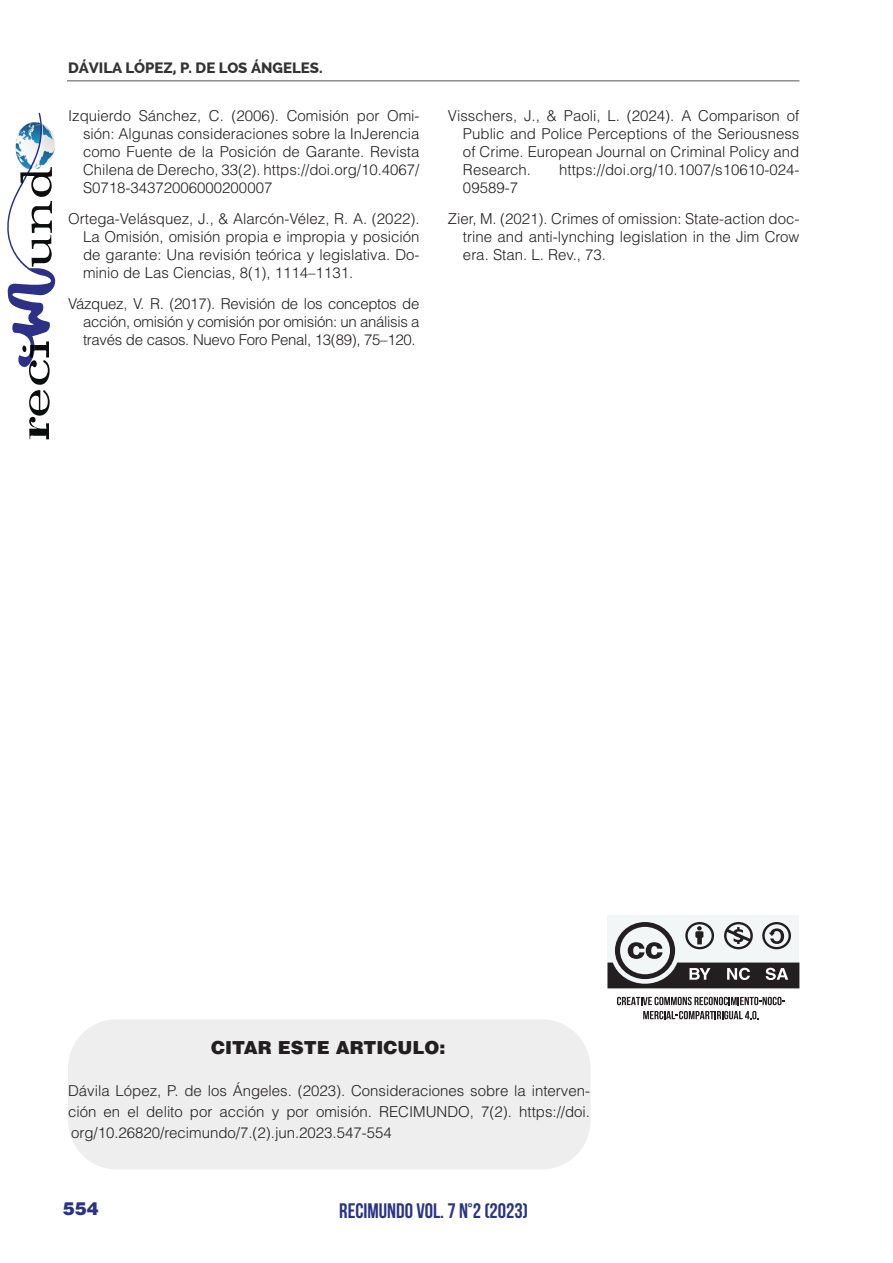
<style>
.page{position:relative;width:893px;height:1263px;background:#fff}
.page>*{position:absolute;margin:0;border:0;box-sizing:border-box;transform-origin:0 0}
.t1{font:700 21px "Bebas Neue";color:#2b3481}
.t2{font:900 18px "Helvetica LT Std";color:#231f20}
.t3{font:900 18px "Helvetica LT Std";color:#2b3481}
.t4{font:300 15px/18px "Helvetica LT Std";color:#231f20;text-align:justify}
.t5{font:800 15px "Raleway";color:#333}
</style>
<div class="page">
<hr style="left:67px;top:80px;width:732px;height:1px;background:#545557">
<svg style="left:7px;top:113px;width:48px;height:326px"></svg>
<svg style="left:617px;top:997px;width:168px;height:8px"></svg>
<svg style="left:643px;top:1011px;width:116px;height:8px"></svg>
<div style="left:607px;top:915px;width:192px;height:73px;background:#f3f6f7"></div>
<svg style="left:607px;top:922px;width:192px;height:66px"></svg>
<div style="left:68px;top:1019px;width:522px;height:150px;background:#edeeed;border-radius:49px"></div>
<p class="t5" style="left:68px;top:59px;width:256px">DÁVILA LÓPEZ, P. DE LOS ÁNGELES.</p>
<p class="t4" style="left:83px;top:107px;width:338px;text-indent:-15px">Izquierdo Sánchez, C. (2006). Comisión por Omi&shy;sión: Algunas consideraciones sobre la InJerencia como Fuente de la Posición de Garante. Revista Chilena de Derecho, 33(2). https://doi.org/10.4067/ S0718-34372006000200007</p>
<p class="t4" style="left:83px;top:210px;width:338px;text-indent:-15px">Ortega-Velásquez, J., &amp; Alarcón-Vélez, R. A. (2022).<br>La Omisión, omisión propia e impropia y posición de garante: Una revisión teórica y legislativa. Do&shy;minio de Las Ciencias, 8(1), 1114–1131.</p>
<p class="t4" style="left:83px;top:294px;width:338px;text-indent:-15px">Vázquez, V. R. (2017). Revisión de los conceptos de acción, omisión y comisión por omisión: un análisis a través de casos. Nuevo Foro Penal, 13(89), 75–120.</p>
<p class="t4" style="left:463px;top:107px;width:338px;text-indent:-15px">Visschers, J., &amp; Paoli, L. (2024). A Comparison of Public and Police Perceptions of the Seriousness of Crime. European Journal on Criminal Policy and Research.</p>
<p class="t4" style="left:559px;top:161px;width:242px">https://doi.org/10.1007/s10610-024-</p>
<p class="t4" style="left:463px;top:179px;width:57px">09589-7</p>
<p class="t4" style="left:463px;top:210px;width:338px;text-indent:-15px">Zier, M. (2021). Crimes of omission: State-action doc&shy;trine and anti-lynching legislation in the Jim Crow era. Stan. L. Rev., 73.</p>
<p class="t2" style="left:211px;top:1035px;width:236px">CITAR ESTE ARTICULO:</p>
<p class="t4" style="left:68px;top:1080px;width:524px;line-height:21px">Dávila López, P. de los Ángeles. (2023). Consideraciones sobre la interven&shy;ción en el delito por acción y por omisión. RECIMUNDO, 7(2). https://doi. org/10.26820/recimundo/7.(2).jun.2023.547-554</p>
<p class="t3" style="left:63px;top:1197px;width:38px">554</p>
<h1 class="t1" style="left:339px;top:1199px;width:190px">RECIMUNDO VOL. 7 N°2 (2023)</h1>
</div>
